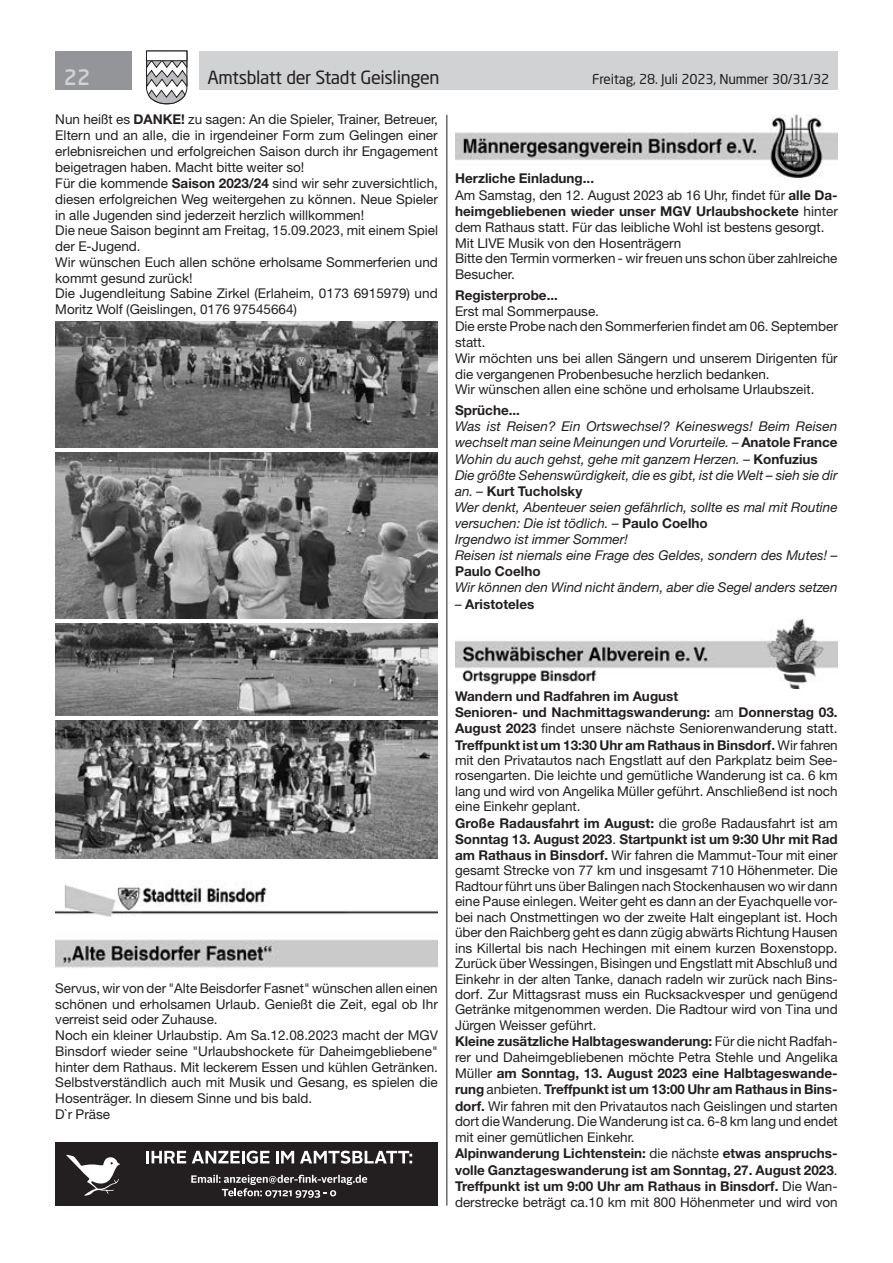
<style>
.page{position:relative;width:893px;height:1263px;background:#fff}
.page>*{position:absolute;margin:0;border:0;box-sizing:border-box;transform-origin:0 0}
.t1{font:500 21px "Neo Sans Std";color:#d1d2d4}
.t2{font:18px "Neo Sans Std";letter-spacing:-.02em;color:#231f20}
.t3{font:13.5px/15.8px "Helvetica Neue LT Std";color:#231f20}
.t4{font:italic 13.5px/16.2px "Helvetica Neue LT Std";color:#231f20}
.t5{font:700 13.5px "Helvetica Neue LT Std";color:#231f20}
.t6{font:13.5px "Neo Sans Std";letter-spacing:-.015em;color:#231f20}
.s1{font-weight:700}
.s2{font-weight:700;font-style:normal}
.s3{font-weight:400;font-style:italic}
</style>
<div class="page">
<div style="left:199px;top:51px;width:639px;height:38px;background:#d1d2d4"></div>
<div style="left:55px;top:51px;width:77px;height:38px;background:#939598"></div>
<svg style="left:146px;top:50px;width:42px;height:55px"></svg>
<div style="left:146px;top:51px;width:41px;height:10px;background:#fff;border:1px solid #231f20"></div>
<hr style="left:446px;top:115px;width:1px;height:1090px;background:#231f20">
<img style="left:55px;top:322px;width:383px;height:125px">
<img style="left:55px;top:453px;width:383px;height:165px">
<img style="left:55px;top:624px;width:383px;height:91px">
<img style="left:55px;top:721px;width:383px;height:137px">
<img style="left:55px;top:881px;width:383px;height:36px">
<img style="left:55px;top:939px;width:383px;height:29px">
<img style="left:455px;top:115px;width:383px;height:62px">
<img style="left:455px;top:618px;width:383px;height:70px">
<div style="left:55px;top:1142px;width:383px;height:63px;background:#231f20"></div>
<svg style="left:66px;top:1155px;width:54px;height:41px"></svg>
<svg style="left:146px;top:1151px;width:40px;height:12px"></svg>
<svg style="left:192px;top:1150px;width:77px;height:14px"></svg>
<svg style="left:276px;top:1151px;width:18px;height:12px"></svg>
<svg style="left:300px;top:1150px;width:112px;height:14px"></svg>
<svg style="left:191px;top:1175px;width:176px;height:23px"></svg>
<h1 class="t1" style="left:64px;top:64px;width:28px">22</h1>
<h2 class="t2" style="left:207px;top:66px;width:234px">Amtsblatt der Stadt Geislingen</h2>
<p class="t6" style="left:592px;top:71px;width:238px">Freitag, 28. Juli 2023, Nummer 30/31/32</p>
<p class="t3" style="left:55px;top:112px;width:384px">Nun heißt es <span class="s1">DANKE!</span> zu sagen: An die Spieler, Trainer, Betreuer, Eltern und an alle, die in irgendeiner Form zum Gelingen einer erlebnisreichen und erfolgreichen Saison durch ihr Engagement beigetragen haben. Macht bitte weiter so!<br>Für die kommende <span class="s1">Saison 2023/24</span> sind wir sehr zuversichtlich, diesen erfolgreichen Weg weitergehen zu können. Neue Spieler in alle Jugenden sind jederzeit herzlich willkommen!<br>Die neue Saison beginnt am Freitag, 15.09.2023, mit einem Spiel der E-Jugend.<br>Wir wünschen Euch allen schöne erholsame Sommerferien und kommt gesund zurück!<br>Die Jugendleitung Sabine Zirkel (Erlaheim, 0173 6915979) und Moritz Wolf (Geislingen, 0176 97545664)</p>
<p class="t3" style="left:455px;top:170px;width:384px"><span class="s1">Herzliche Einladung...<br></span>Am Samstag, den 12. August 2023 ab 16 Uhr, findet für <span class="s1">alle Da&shy;heimgebliebenen wieder unser MGV Urlaubshockete</span> hinter dem Rathaus statt. Für das leibliche Wohl ist bestens gesorgt.<br>Mit LIVE Musik von den Hosenträgern<br>Bitte den Termin vormerken - wir freuen uns schon über zahlreiche Besucher.</p>
<p class="t5" style="left:455px;top:287px;width:104px">Registerprobe...</p>
<p class="t3" style="left:455px;top:303px;width:384px">Erst mal Sommerpause.<br>Die erste Probe nach den Sommerferien findet am 06. September statt.<br>Wir möchten uns bei allen Sängern und unserem Dirigenten für die vergangenen Probenbesuche herzlich bedanken.<br>Wir wünschen allen eine schöne und erholsame Urlaubszeit.</p>
<p class="t5" style="left:455px;top:402px;width:67px">Sprüche...</p>
<p class="t4" style="left:455px;top:418px;width:384px">Was ist Reisen? Ein Ortswechsel? Keineswegs! Beim Reisen wechselt man seine Meinungen und Vorurteile. – <span class="s2">Anatole France </span>Wohin du auch gehst, gehe mit ganzem Herzen. – <span class="s2">Konfuzius </span>Die größte Sehenswürdigkeit, die es gibt, ist die Welt – sieh sie dir an. – <span class="s2">Kurt Tucholsky<br></span>Wer denkt, Abenteuer seien gefährlich, sollte es mal mit Routine versuchen: Die ist tödlich. – <span class="s2">Paulo Coelho<br></span>Irgendwo ist immer Sommer!<br>Reisen ist niemals eine Frage des Geldes, sondern des Mutes! –</p>
<p class="t5" style="left:455px;top:563px;width:87px">Paulo Coelho</p>
<p class="t4" style="left:455px;top:579px;width:384px">Wir können den Wind nicht ändern, aber die Segel anders setzen</p>
<p class="t5" style="left:455px;top:595px;width:81px"><span class="s3">–</span> Aristoteles</p>
<p class="t3" style="left:55px;top:980px;width:384px">Servus, wir von der "Alte Beisdorfer Fasnet" wünschen allen einen schönen und erholsamen Urlaub. Genießt die Zeit, egal ob Ihr verreist seid oder Zuhause.<br>Noch ein kleiner Urlaubstip. Am Sa.12.08.2023 macht der MGV Binsdorf wieder seine "Urlaubshockete für Daheimgebliebene" hinter dem Rathaus. Mit leckerem Essen und kühlen Getränken.<br>Selbstverständlich auch mit Musik und Gesang, es spielen die Hosenträger. In diesem Sinne und bis bald.<br>D`r Präse</p>
<p class="t3" style="left:455px;top:688px;width:384px"><span class="s1">Wandern und Radfahren im August<br>Senioren- und Nachmittagswanderung:</span> am <span class="s1">Donnerstag 03.<br>August 2023</span> findet unsere nächste Seniorenwanderung statt.<br><span class="s1">Treffpunkt ist um 13:30 Uhr am Rathaus in Binsdorf.</span> Wir fahren mit den Privatautos nach Engstlatt auf den Parkplatz beim See&shy;rosengarten. Die leichte und gemütliche Wanderung ist ca. 6 km lang und wird von Angelika Müller geführt. Anschließend ist noch eine Einkehr geplant.<br><span class="s1">Große Radausfahrt im August:</span> die große Radausfahrt ist am <span class="s1">Sonntag 13. August 2023</span>. <span class="s1">Startpunkt ist um 9:30 Uhr mit Rad am Rathaus in Binsdorf.</span> Wir fahren die Mammut-Tour mit einer gesamt Strecke von 77 km und insgesamt 710 Höhenmeter. Die Radtour führt uns über Balingen nach Stockenhausen wo wir dann eine Pause einlegen. Weiter geht es dann an der Eyachquelle vor&shy;bei nach Onstmettingen wo der zweite Halt eingeplant ist. Hoch über den Raichberg geht es dann zügig abwärts Richtung Hausen ins Killertal bis nach Hechingen mit einem kurzen Boxenstopp.<br>Zurück über Wessingen, Bisingen und Engstlatt mit Abschluß und Einkehr in der alten Tanke, danach radeln wir zurück nach Bins&shy;dorf. Zur Mittagsrast muss ein Rucksackvesper und genügend Getränke mitgenommen werden. Die Radtour wird von Tina und Jürgen Weisser geführt.<br><span class="s1">Kleine zusätzliche Halbtageswanderung:</span> Für die nicht Radfah&shy;rer und Daheimgebliebenen möchte Petra Stehle und Angelika Müller <span class="s1">am Sonntag, 13. August 2023 eine Halbtageswande&shy;rung</span> anbieten. <span class="s1">Treffpunkt ist um 13:00 Uhr am Rathaus in Bins&shy;dorf.</span> Wir fahren mit den Privatautos nach Geislingen und starten dort die Wanderung. Die Wanderung ist ca. 6-8 km lang und endet mit einer gemütlichen Einkehr.<br><span class="s1">Alpinwanderung Lichtenstein:</span> die nächste <span class="s1">etwas anspruchs&shy;volle Ganztageswanderung ist am Sonntag, 27. August 2023</span>.<br><span class="s1">Treffpunkt ist um 9:00 Uhr am Rathaus in Binsdorf.</span> Die Wan&shy;derstrecke beträgt ca.10 km mit 800 Höhenmeter und wird von</p>
</div>
